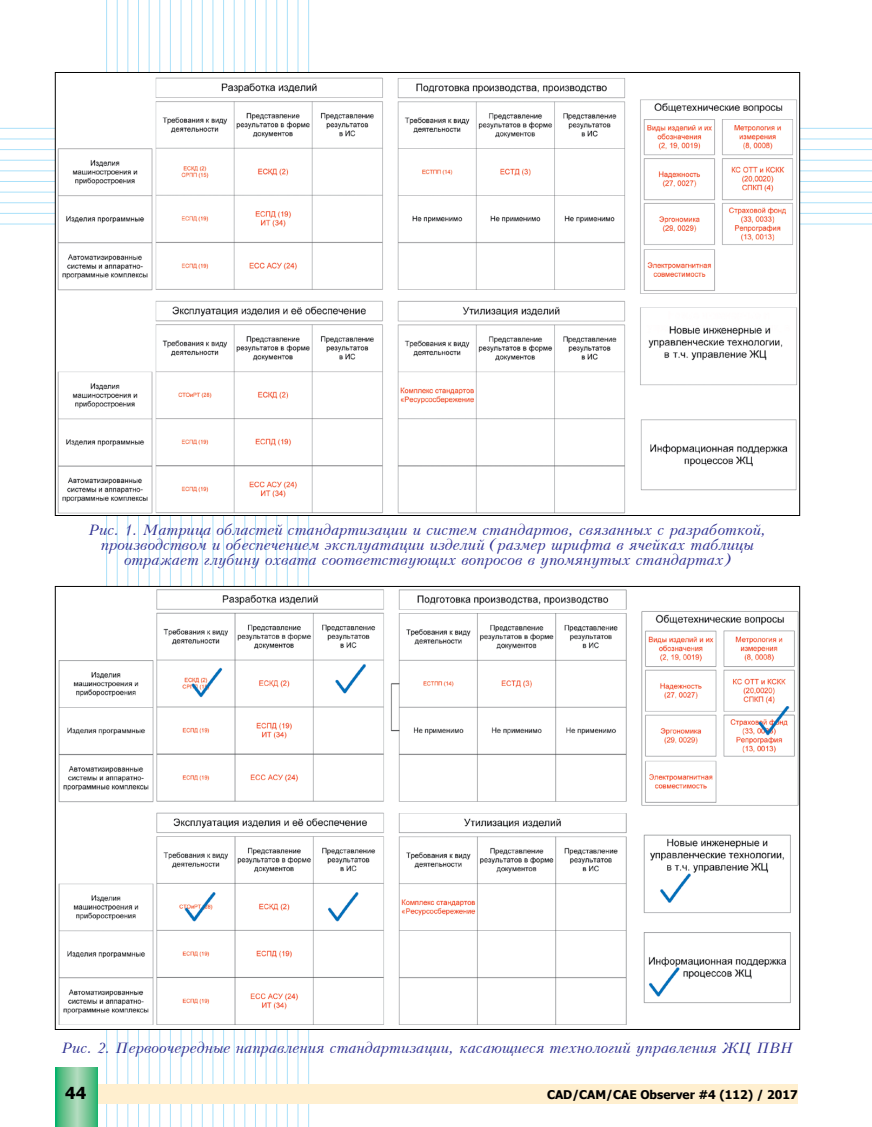
<style>
.page{position:relative;width:872px;height:1127px;background:#fff}
.page>*{position:absolute;margin:0;border:0;box-sizing:border-box;transform-origin:0 0}
.t1{font:700 16.5px "Tahoma";color:#000}
.t2{font:italic 15px/15px "Peterburg";color:#2e3092;text-align:center}
.t3{font:700 12px "Tahoma";color:#000}
</style>
<div class="page">
<hr style="left:106px;top:0;width:1px;height:1127px;background:#abe1fa">
<hr style="left:117px;top:0;width:1px;height:1127px;background:#abe1fa">
<hr style="left:128px;top:0;width:1px;height:1127px;background:#abe1fa">
<hr style="left:138px;top:0;width:1px;height:1127px;background:#abe1fa">
<hr style="left:149px;top:0;width:1px;height:1127px;background:#abe1fa">
<hr style="left:159px;top:0;width:1px;height:1127px;background:#abe1fa">
<hr style="left:170px;top:0;width:1px;height:1127px;background:#abe1fa">
<hr style="left:181px;top:0;width:1px;height:1127px;background:#abe1fa">
<hr style="left:191px;top:0;width:1px;height:1127px;background:#abe1fa">
<hr style="left:202px;top:0;width:1px;height:1127px;background:#abe1fa">
<hr style="left:213px;top:0;width:1px;height:1127px;background:#abe1fa">
<hr style="left:223px;top:0;width:1px;height:1127px;background:#abe1fa">
<hr style="left:234px;top:0;width:1px;height:1127px;background:#abe1fa">
<hr style="left:244px;top:0;width:1px;height:1127px;background:#abe1fa">
<hr style="left:255px;top:0;width:1px;height:1127px;background:#abe1fa">
<hr style="left:266px;top:0;width:1px;height:1127px;background:#abe1fa">
<hr style="left:276px;top:0;width:1px;height:1127px;background:#abe1fa">
<hr style="left:287px;top:0;width:1px;height:1127px;background:#abe1fa">
<hr style="left:298px;top:0;width:1px;height:1127px;background:#abe1fa">
<hr style="left:308px;top:0;width:1px;height:1127px;background:#abe1fa">
<hr style="left:0;top:128px;width:872px;height:1px;background:#abe1fa">
<hr style="left:0;top:139px;width:872px;height:1px;background:#abe1fa">
<hr style="left:0;top:149px;width:872px;height:1px;background:#abe1fa">
<hr style="left:0;top:160px;width:872px;height:1px;background:#abe1fa">
<hr style="left:0;top:171px;width:872px;height:1px;background:#abe1fa">
<hr style="left:0;top:181px;width:872px;height:1px;background:#abe1fa">
<hr style="left:0;top:192px;width:872px;height:1px;background:#abe1fa">
<hr style="left:0;top:202px;width:872px;height:1px;background:#abe1fa">
<hr style="left:0;top:213px;width:872px;height:1px;background:#abe1fa">
<hr style="left:0;top:224px;width:872px;height:1px;background:#abe1fa">
<div style="left:55px;top:1084px;width:743px;height:20px;background:#ffefcf"></div>
<svg style="left:55px;top:1068px;width:43px;height:59px;background:#6dc594"></svg>
<img style="left:58px;top:588px;width:740px;height:436px">
<img style="left:57px;top:74px;width:741px;height:440px">
<p class="t2" style="left:89px;top:522px;width:679px">Рис. 1. Матрица областей стандартизации и систем стандартов, связанных с разработкой, производством и обеспечением эксплуатации изделий (размер шрифта в ячейках таблицы отражает глубину охвата соответствующих вопросов в упомянутых стандартах)</p>
<p class="t2" style="left:62px;top:1040px;width:733px">Рис. 2. Первоочередные направления стандартизации, касающиеся технологий управления ЖЦ ПВН</p>
<p class="t1" style="left:65px;top:1081px;width:23px">44</p>
<p class="t3" style="left:547px;top:1086px;width:252px">CAD/cam/cae Observer #4 (112) / 2017</p>
</div>
